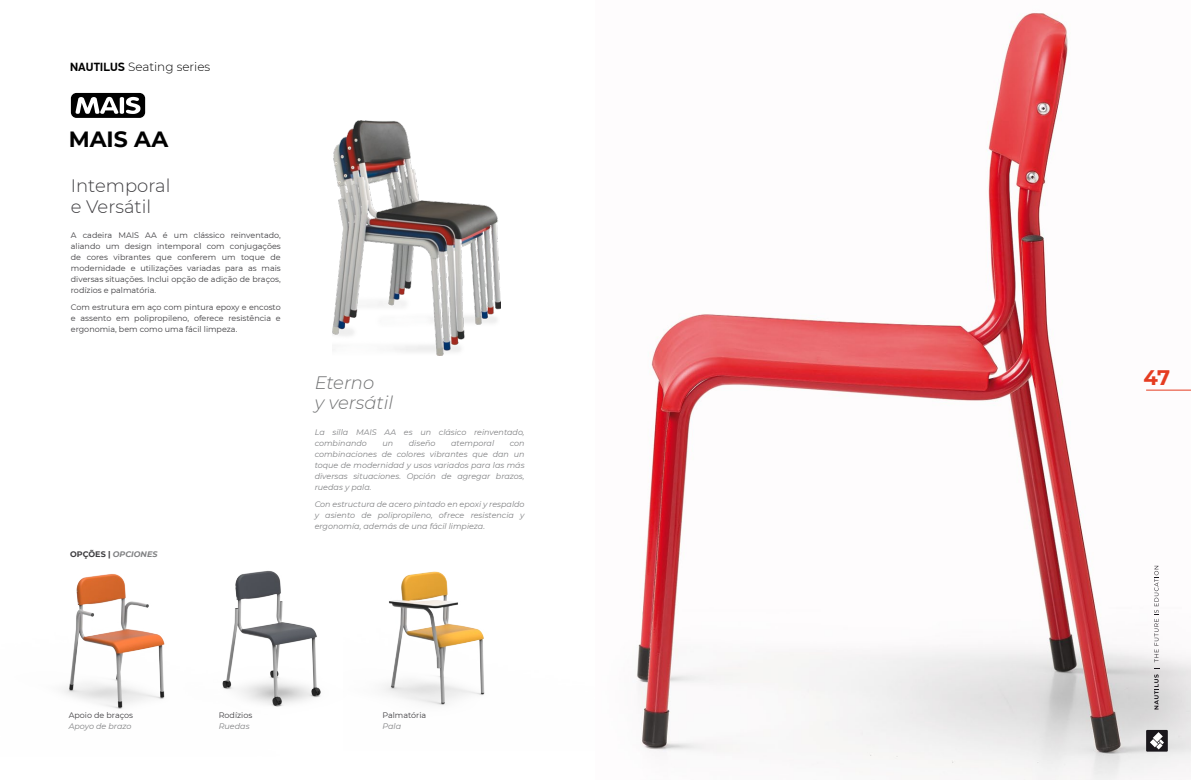
<style>
.page{position:relative;width:1191px;height:780px;background:#fff}
.page>*{position:absolute;margin:0;border:0;box-sizing:border-box;transform-origin:0 0}
.t1{font:700 22px "Montserrat";color:#000}
.t2{font:700 21px "Montserrat";color:#e53c21}
.t3{font:300 18px/20px "Montserrat";color:#3e3d40}
.t4{font:italic 300 18px/20px "Montserrat";color:#707172}
.t5{font:300 12px "Montserrat";color:#000}
.t6{font:8px/11px "Montserrat";color:#3e3d40;text-align:justify}
.t7{font:italic 8px/11px "Montserrat";color:#808183;text-align:justify}
.t8{font:italic 700 8px "Montserrat";color:#808183}
.s1{font-family:"PF Din Display Pro";font-weight:700}
.s2{font-style:normal;color:#3e3d40}
</style>
<div class="page">
<img style="left:281px;top:601px;width:40px;height:105px">
<img style="left:63px;top:570px;width:218px;height:139px">
<img style="left:383px;top:571px;width:102px;height:134px">
<div style="left:71px;top:93px;width:74px;height:25px;background:#000;border-radius:6px"></div>
<svg style="left:76px;top:97px;width:64px;height:17px"></svg>
<img style="left:637px;top:13px;width:554px;height:767px">
<div style="left:1146px;top:729px;width:21px;height:22px;background:#1a171c"></div>
<svg style="left:1150px;top:732px;width:14px;height:17px"></svg>
<svg style="left:1154px;top:668px;width:5px;height:41px"></svg>
<svg style="left:1154px;top:566px;width:4px;height:96px"></svg>
<hr style="left:1146px;top:390px;width:45px;height:1px;background:#e53c21">
<img style="left:332px;top:120px;width:168px;height:235px">
<h3 class="t5" style="left:70px;top:60px;width:142px"><span class="s1">NAUTILUS</span> Seating series</h3>
<h1 class="t1" style="left:69px;top:126px;width:101px">MAIS AA</h1>
<h3 class="t3" style="left:71px;top:176px;width:101px">Intemporal e Versátil</h3>
<p class="t6" style="left:71px;top:230px;width:211px">A cadeira MAIS AA é um clássico reinventado, aliando um design intemporal com conjugações de cores vibrantes que conferem um toque de modernidade e utilizações variadas para as mais diversas situações. Inclui opção de adição de braços, rodízios e palmatória.</p>
<p class="t6" style="left:71px;top:302px;width:211px">Com estrutura em aço com pintura epoxy e encosto e assento em polipropileno, oferece resistência e ergonomia, bem como uma fácil limpeza.</p>
<p class="t8" style="left:70px;top:549px;width:89px"><span class="s2">OPÇÕES |</span> OPCIONES</p>
<h3 class="t4" style="left:315px;top:372px;width:80px">Eterno<br>y versátil</h3>
<p class="t7" style="left:315px;top:426px;width:211px">La silla MAIS AA es un clásico reinventado, combinando</p>
<p class="t7" style="left:382px;top:437px;width:12px">un</p>
<p class="t7" style="left:409px;top:437px;width:28px">diseño</p>
<p class="t7" style="left:451px;top:437px;width:44px">atemporal</p>
<p class="t7" style="left:315px;top:437px;width:211px;text-indent:195px">con combinaciones de colores vibrantes que dan un toque de modernidad y usos variados para las más diversas situaciones. Opción de agregar brazos, ruedas y pala.</p>
<p class="t7" style="left:315px;top:498px;width:211px">Con estructura de acero pintado en epoxi y respaldo y asiento de polipropileno, ofrece resistencia y ergonomía, además de una fácil limpieza.</p>
<p class="t6" style="left:69px;top:709px;width:66px">Apoio de braços</p>
<p class="t7" style="left:69px;top:720px;width:64px">Apoyo de brazo</p>
<p class="t6" style="left:219px;top:709px;width:35px">Rodízios</p>
<p class="t7" style="left:219px;top:720px;width:32px">Ruedas</p>
<p class="t6" style="left:382px;top:709px;width:45px">Palmatória</p>
<p class="t7" style="left:382px;top:720px;width:20px">Pala</p>
<h2 class="t2" style="left:1143px;top:365px;width:28px">47</h2>
</div>
